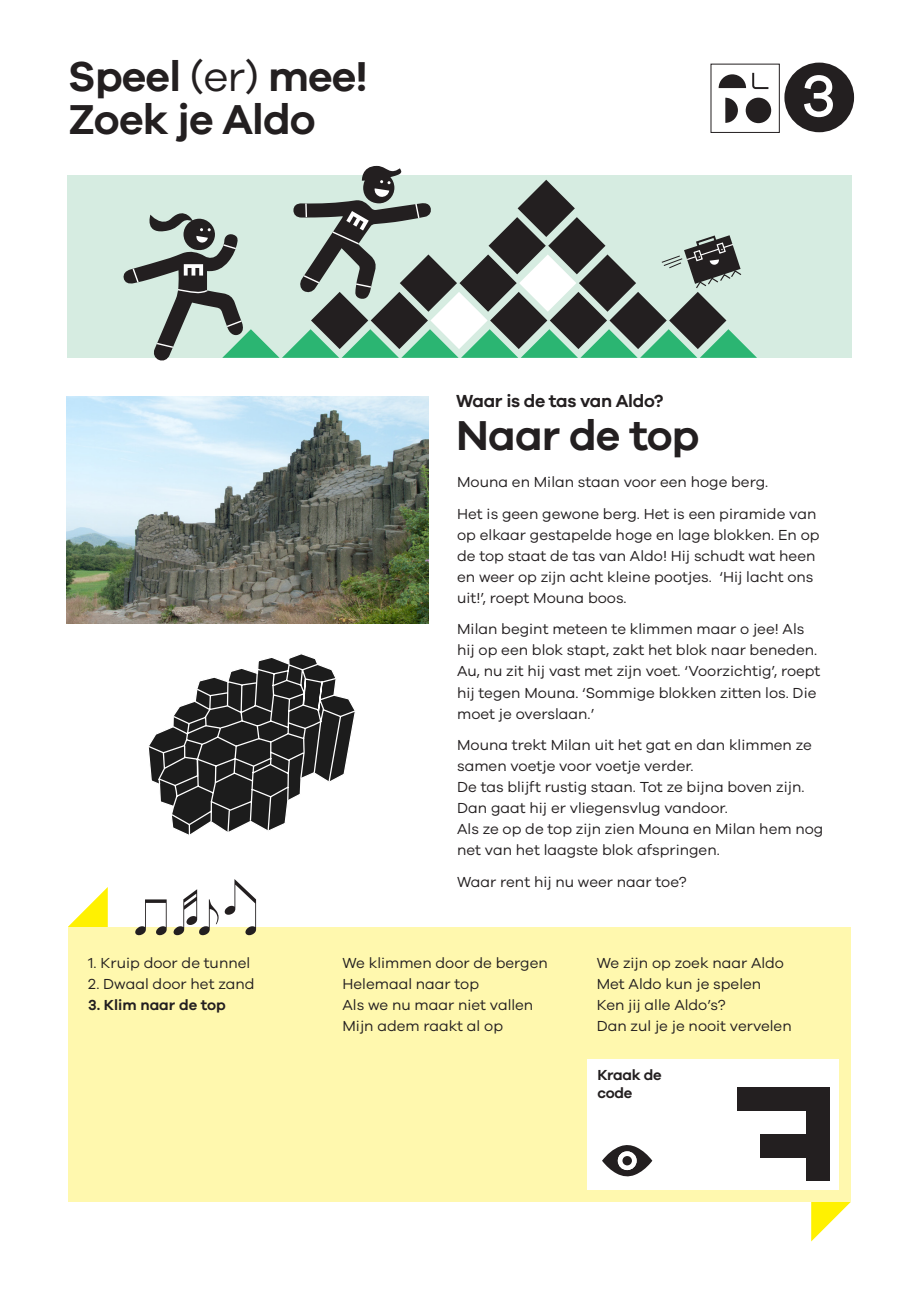
<style>
.page{position:relative;width:919px;height:1289px;background:#fff}
.page>*{position:absolute;margin:0;border:0;box-sizing:border-box;transform-origin:0 0}
.t1{font:500 60.3px "Galano Grotesque";color:#fff}
.t2{font:600 43.05px/43px "Galano Grotesque";letter-spacing:-.02em;color:#231f20}
.t3{font:600 18px "Galano Grotesque";letter-spacing:-.02em;color:#231f20}
.t4{font:15px/21px "Galano Grotesque";color:#231f20}
.t5{font:600 15px/18px "Galano Grotesque";letter-spacing:-.01em;color:#231f20}
.s1{font-weight:400}
</style>
<div class="page">
<div style="left:784px;top:63px;width:70px;height:69px;background:#231f20;border-radius:50%"></div>
<svg style="left:725px;top:98px;width:12px;height:25px"></svg>
<svg style="left:718px;top:72px;width:51px;height:18px"></svg>
<div style="left:745px;top:98px;width:26px;height:25px;background:#231f20;border-radius:50%"></div>
<img style="left:67px;top:396px;width:361px;height:227px">
<svg style="left:147px;top:492px;width:210px;height:435px"></svg>
<div style="left:67px;top:175px;width:784px;height:183px;background:#d6ece1"></div>
<svg style="left:811px;top:1202px;width:39px;height:39px"></svg>
<svg style="left:68px;top:887px;width:40px;height:40px"></svg>
<div style="left:68px;top:927px;width:782px;height:275px;background:#fff8ae"></div>
<div style="left:587px;top:1059px;width:251px;height:130px;background:#fff"></div>
<svg style="left:135px;top:879px;width:121px;height:56px"></svg>
<svg style="left:602px;top:1145px;width:50px;height:32px"></svg>
<svg style="left:622px;top:1155px;width:10px;height:10px"></svg>
<div style="left:736px;top:1087px;width:93px;height:23px;background:#231f20"></div>
<div style="left:760px;top:1133px;width:69px;height:24px;background:#231f20"></div>
<div style="left:806px;top:1087px;width:23px;height:93px;background:#231f20"></div>
<svg style="left:123px;top:166px;width:634px;height:195px"></svg>
<h2 class="t2" style="left:68px;top:54px;width:301px">Speel <span class="s1">(er)</span> mee!<br>Zoek je Aldo</h2>
<h1 class="t1" style="left:801px;top:60px;width:36px">3</h1>
<p class="t3" style="left:456px;top:390px;width:208px">Waar is de tas van Aldo?</p>
<h2 class="t2" style="left:456px;top:412px;width:245px">Naar de top</h2>
<p class="t4" style="left:457px;top:466px;width:361px;line-height:31.5px">Mouna en Milan staan voor een hoge berg.<br>Het is geen gewone berg. Het is een piramide van</p>
<p class="t4" style="left:457px;top:524px;width:364px">op elkaar gestapelde hoge en lage blokken. En op de top staat de tas van Aldo! Hij schudt wat heen en weer op zijn acht kleine pootjes. ‘Hij lacht ons uit!’, roept Mouna boos.</p>
<p class="t4" style="left:457px;top:618px;width:365px">Milan begint meteen te klimmen maar o jee! Als hij op een blok stapt, zakt het blok naar beneden.<br>Au, nu zit hij vast met zijn voet. ‘Voorzichtig’, roept hij tegen Mouna. ‘Sommige blokken zitten los. Die moet je overslaan.’</p>
<p class="t4" style="left:457px;top:734px;width:368px">Mouna trekt Milan uit het gat en dan klimmen ze samen voetje voor voetje verder.<br>De tas blijft rustig staan. Tot ze bijna boven zijn.<br>Dan gaat hij er vliegensvlug vandoor.<br>Als ze op de top zijn zien Mouna en Milan hem nog net van het laagste blok afspringen.</p>
<p class="t4" style="left:457px;top:870px;width:231px">Waar rent hij nu weer naar toe?</p>
<p class="t4" style="left:88px;top:952px;width:163px">1. Kruip door de tunnel</p>
<p class="t4" style="left:88px;top:973px;width:168px">2. Dwaal door het zand</p>
<p class="t5" style="left:88px;top:995px;width:139px">3. Klim naar de top</p>
<p class="t4" style="left:342px;top:952px;width:207px">We klimmen door de bergen<br>Helemaal naar top<br>Als we nu maar niet vallen<br>Mijn adem raakt al op</p>
<p class="t4" style="left:596px;top:952px;width:196px">We zijn op zoek naar Aldo<br>Met Aldo kun je spelen<br>Ken jij alle Aldo’s?<br>Dan zul je je nooit vervelen</p>
<p class="t5" style="left:597px;top:1065px;width:66px">Kraak de code</p>
</div>
